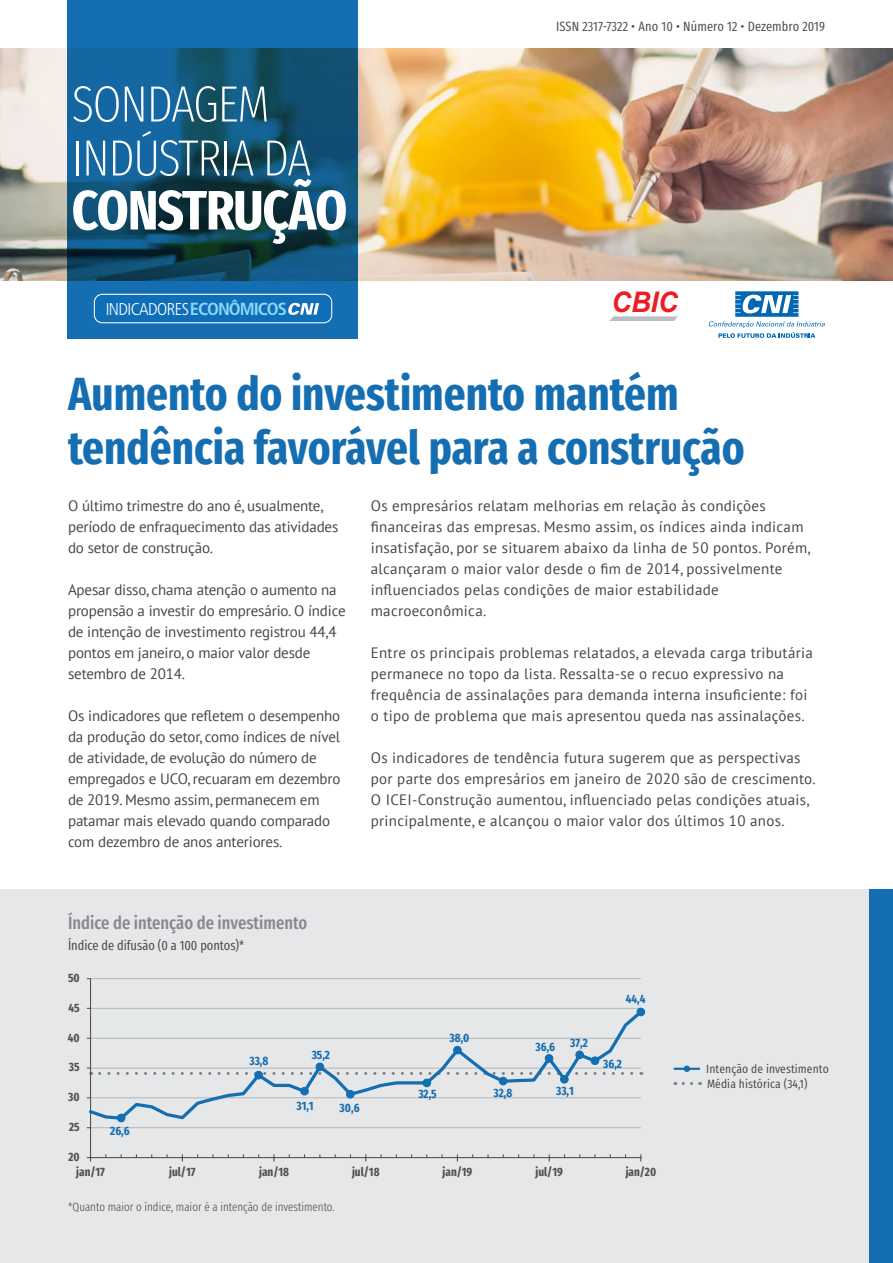
<style>
.page{position:relative;width:893px;height:1263px;background:#fff}
.page>*{position:absolute;margin:0;border:0;box-sizing:border-box;transform-origin:0 0}
.t1{font:700 55.5px "Fira Sans Compressed";letter-spacing:-.015em;color:#fff}
.t2{font:200 51px/54px "Fira Sans Compressed";letter-spacing:-.03em;color:#fff}
.Titulo_da_capa{font:700 46.5px/54px "Fira Sans Compressed";color:#156eb1}
.t3{font:italic 700 28.5px "Arial Narrow";color:#ee1d23;scale:1.16 1}
.Titulo_do_grafico{font:500 18px "Fira Sans Compressed";color:#87898c}
.t4{font:300 condensed 17.1px "Frutiger LT Pro";letter-spacing:-.035em;color:#fff}
.Texto_corrido{font:15px/21px "PT Sans";letter-spacing:.02em;color:#454647}
.Texto_corrido-2{font:15px/21px "PT Sans";letter-spacing:-.01em;color:#454647}
.cabecalho_issn_ano_n{font:13.5px "Fira Sans Compressed";letter-spacing:.01em;color:#4b4c4d}
.Subtitulo_do_grafico{font:13.5px "Fira Sans Compressed";color:#454647}
.t5{font:700 12px "Fira Sans Compressed";color:#4f5153}
.t6{font:700 12px "Fira Sans Compressed";color:#146eb2}
.t7{font:300 12px "Fira Sans Compressed";color:#454647}
.Grafico_legenda{font:12px "Fira Sans Condensed";letter-spacing:.01em;color:#454647}
.s1{font-weight:700;font-size:17.55px;color:#8dd7f7}
</style>
<div class="page">
<img style="left:0;top:49px;width:893px;height:232px">
<svg style="left:68px;top:0;width:290px;height:338px;background:#125781"></svg>
<div style="left:94px;top:294px;width:238px;height:29px;background:#0f6eb8;border-radius:8px"></div>
<div style="left:94px;top:294px;width:238px;height:29px;border:1px solid #fff;border-radius:8px"></div>
<svg style="left:288px;top:303px;width:31px;height:12px"></svg>
<svg style="left:709px;top:291px;width:116px;height:47px"></svg>
<div style="left:0;top:889px;width:893px;height:374px;background:#e6e7e9"></div>
<div style="left:870px;top:889px;width:23px;height:374px;background:#156eb1"></div>
<svg style="left:609px;top:316px;width:69px;height:5px"></svg>
<hr style="left:91px;top:1127px;width:550px;height:1px;background:#b3b6b6">
<hr style="left:91px;top:978px;width:550px;height:1px;background:#b3b6b6">
<hr style="left:90px;top:979px;width:1px;height:178px;background:#4f5153">
<hr style="left:91px;top:1157px;width:550px;height:1px;background:#4f5153">
<svg style="left:87px;top:1007px;width:558px;height:114px"></svg>
<div style="left:117px;top:1114px;width:8px;height:8px;background:#146eb2;border-radius:50%"></div>
<div style="left:117px;top:1114px;width:8px;height:8px;border:1px solid #146eb2;border-radius:50%"></div>
<div style="left:255px;top:1071px;width:7px;height:8px;background:#146eb2;border-radius:50%"></div>
<div style="left:254px;top:1071px;width:9px;height:8px;border:1px solid #146eb2;border-radius:50%"></div>
<div style="left:301px;top:1087px;width:7px;height:8px;background:#146eb2;border-radius:50%"></div>
<div style="left:300px;top:1087px;width:9px;height:8px;border:1px solid #146eb2;border-radius:50%"></div>
<div style="left:316px;top:1063px;width:8px;height:8px;background:#146eb2;border-radius:50%"></div>
<div style="left:316px;top:1062px;width:8px;height:9px;border:1px solid #146eb2;border-radius:50%"></div>
<div style="left:346px;top:1090px;width:8px;height:8px;background:#146eb2;border-radius:50%"></div>
<div style="left:346px;top:1090px;width:9px;height:8px;border:1px solid #146eb2;border-radius:50%"></div>
<div style="left:423px;top:1079px;width:8px;height:8px;background:#146eb2;border-radius:50%"></div>
<div style="left:422px;top:1078px;width:9px;height:9px;border:1px solid #146eb2;border-radius:50%"></div>
<div style="left:454px;top:1046px;width:7px;height:8px;background:#146eb2;border-radius:50%"></div>
<div style="left:453px;top:1046px;width:9px;height:8px;border:1px solid #146eb2;border-radius:50%"></div>
<div style="left:499px;top:1077px;width:8px;height:8px;background:#146eb2;border-radius:50%"></div>
<div style="left:499px;top:1077px;width:8px;height:8px;border:1px solid #146eb2;border-radius:50%"></div>
<div style="left:545px;top:1054px;width:8px;height:8px;background:#146eb2;border-radius:50%"></div>
<div style="left:545px;top:1054px;width:8px;height:9px;border:1px solid #146eb2;border-radius:50%"></div>
<div style="left:561px;top:1075px;width:7px;height:8px;background:#146eb2;border-radius:50%"></div>
<div style="left:560px;top:1075px;width:9px;height:8px;border:1px solid #146eb2;border-radius:50%"></div>
<div style="left:576px;top:1051px;width:7px;height:7px;background:#146eb2;border-radius:50%"></div>
<div style="left:575px;top:1050px;width:9px;height:9px;border:1px solid #146eb2;border-radius:50%"></div>
<div style="left:591px;top:1057px;width:8px;height:7px;background:#146eb2;border-radius:50%"></div>
<div style="left:591px;top:1056px;width:8px;height:9px;border:1px solid #146eb2;border-radius:50%"></div>
<div style="left:637px;top:1008px;width:8px;height:8px;background:#146eb2;border-radius:50%"></div>
<div style="left:636px;top:1008px;width:9px;height:8px;border:1px solid #146eb2;border-radius:50%"></div>
<hr style="left:675px;top:1068px;width:24px;height:2px;background:#156eb1">
<div style="left:684px;top:1065px;width:6px;height:7px;background:#156eb1;border-radius:50%"></div>
<svg style="left:683px;top:1082px;width:18px;height:3px"></svg>
<p class="t2" style="left:72px;top:77px;width:241px">SONDAGEM<br>INDÚSTRIA DA</p>
<p class="t1" style="left:72px;top:164px;width:277px">CONSTRUÇÃO</p>
<p class="t4" style="left:106px;top:299px;width:183px">INDICADORES<span class="s1">ECONÔMICOS</span></p>
<p class="cabecalho_issn_ano_n" style="left:556px;top:16px;width:271px">ISSN 2317-7322 • Ano 10 • Número 12 • Dezembro 2019</p>
<p class="t3" style="left:612px;top:286px;width:59px">CBIC</p>
<p class="Titulo_da_capa" style="left:68px;top:364px;width:678px">Aumento do investimento mantém tendência favorável para a construção</p>
<p class="Texto_corrido" style="left:371px;top:495px;width:441px">Os empresários relatam melhorias em relação às condições financeiras das empresas. Mesmo assim, os índices ainda indicam insatisfação, por se situarem abaixo da linha de 50 pontos. Porém, alcançaram o maior valor desde o fim de 2014, possivelmente influenciados pelas condições de maior estabilidade macroeconômica.</p>
<p class="Texto_corrido" style="left:371px;top:642px;width:444px">Entre os principais problemas relatados, a elevada carga tributária permanece no topo da lista. Ressalta-se o recuo expressivo na frequência de assinalações para demanda interna insuficiente: foi o tipo de problema que mais apresentou queda nas assinalações.</p>
<p class="Texto_corrido" style="left:371px;top:747px;width:446px">Os indicadores de tendência futura sugerem que as perspectivas por parte dos empresários em janeiro de 2020 são de crescimento.<br>O ICEI-Construção aumentou, influenciado pelas condições atuais, principalmente, e alcançou o maior valor dos últimos 10 anos.</p>
<p class="Texto_corrido-2" style="left:68px;top:495px;width:272px">O último trimestre do ano é, usualmente, período de enfraquecimento das atividades do setor de construção.</p>
<p class="Texto_corrido-2" style="left:68px;top:579px;width:279px">Apesar disso, chama atenção o aumento na propensão a investir do empresário. O índice de intenção de investimento registrou 44,4 pontos em janeiro, o maior valor desde setembro de 2014.</p>
<p class="Texto_corrido-2" style="left:68px;top:705px;width:274px">Os indicadores que refletem o desempenho da produção do setor, como índices de nível de atividade, de evolução do número de empregados e UCO, recuaram em dezembro de 2019. Mesmo assim, permanecem em patamar mais elevado quando comparado com dezembro de anos anteriores.</p>
<p class="Titulo_do_grafico" style="left:68px;top:908px;width:241px">Índice de intenção de investimento</p>
<p class="Subtitulo_do_grafico" style="left:68px;top:935px;width:178px">Índice de difusão (0 a 100 pontos)*</p>
<p class="t5" style="left:68px;top:968px;width:13px">50</p>
<p class="t5" style="left:69px;top:998px;width:13px">45</p>
<p class="t5" style="left:68px;top:1027px;width:13px">40</p>
<p class="t5" style="left:69px;top:1057px;width:12px">35</p>
<p class="t5" style="left:68px;top:1087px;width:13px">30</p>
<p class="t5" style="left:69px;top:1117px;width:12px">25</p>
<p class="t5" style="left:68px;top:1147px;width:13px">20</p>
<p class="t6" style="left:110px;top:1121px;width:21px">26,6</p>
<p class="t6" style="left:249px;top:1051px;width:20px">33,8</p>
<p class="t6" style="left:312px;top:1044px;width:20px">35,2</p>
<p class="t6" style="left:296px;top:1096px;width:19px">31,1</p>
<p class="t6" style="left:340px;top:1097px;width:21px">30,6</p>
<p class="t6" style="left:450px;top:1027px;width:21px">38,0</p>
<p class="t6" style="left:418px;top:1084px;width:20px">32,5</p>
<p class="t6" style="left:493px;top:1082px;width:20px">32,8</p>
<p class="t6" style="left:535px;top:1037px;width:21px">36,6</p>
<p class="t6" style="left:570px;top:1033px;width:19px">37,2</p>
<p class="t6" style="left:556px;top:1081px;width:19px">33,1</p>
<p class="t6" style="left:626px;top:988px;width:21px">44,4</p>
<p class="t6" style="left:603px;top:1053px;width:20px">36,2</p>
<p class="t5" style="left:76px;top:1162px;width:30px">jan/17</p>
<p class="t5" style="left:169px;top:1162px;width:28px">jul/17</p>
<p class="t5" style="left:259px;top:1162px;width:31px">jan/18</p>
<p class="t5" style="left:352px;top:1162px;width:29px">jul/18</p>
<p class="t5" style="left:443px;top:1162px;width:31px">jan/19</p>
<p class="t5" style="left:535px;top:1162px;width:29px">jul/19</p>
<p class="t5" style="left:626px;top:1162px;width:32px">jan/20</p>
<p class="t7" style="left:68px;top:1198px;width:268px">*Quanto maior o índice, maior é a intenção de investimento.</p>
<p class="Grafico_legenda" style="left:706px;top:1058px;width:124px">Intenção de investimento</p>
<p class="Grafico_legenda" style="left:707px;top:1073px;width:102px">Média histórica (34,1)</p>
</div>
